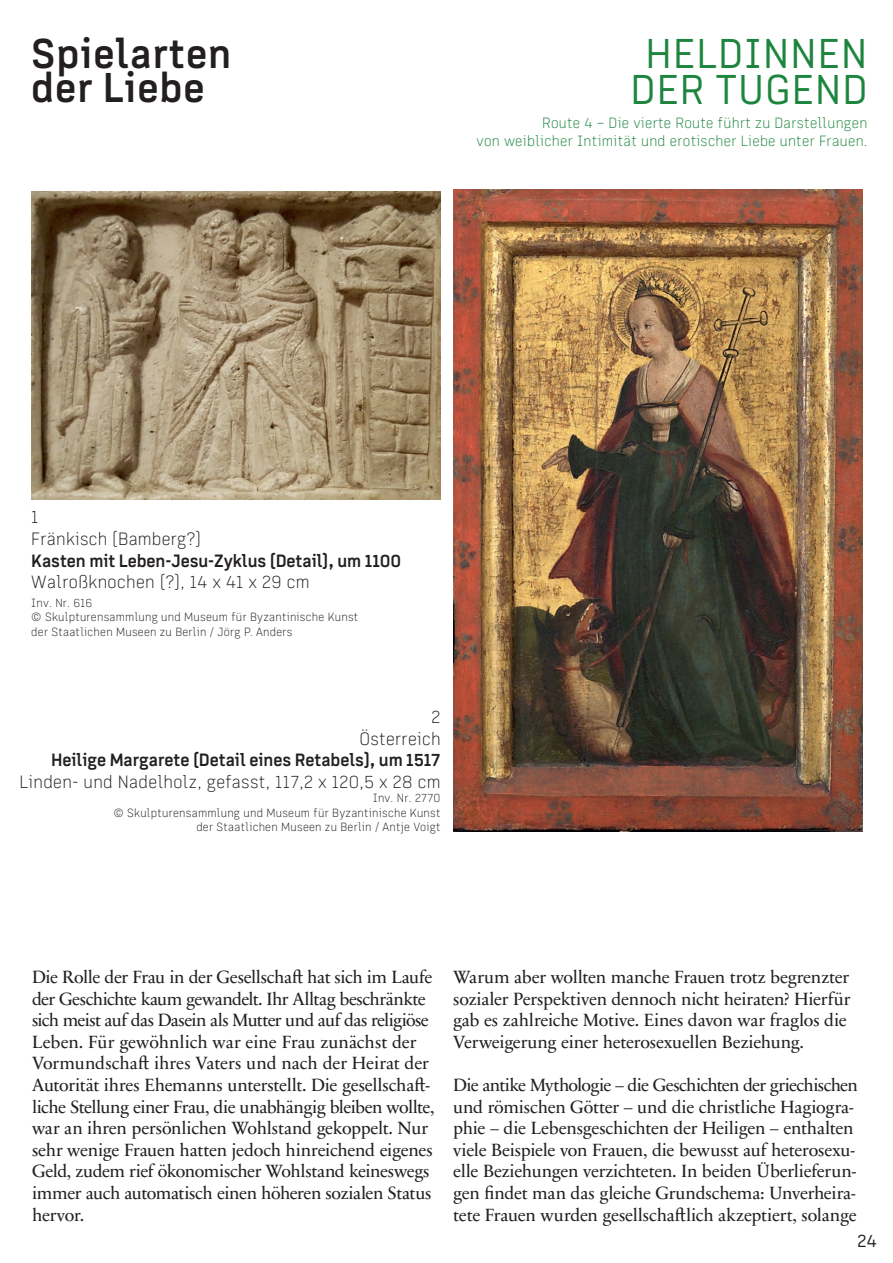
<style>
.page{position:relative;width:893px;height:1263px;background:#fff}
.page>*{position:absolute;margin:0;border:0;box-sizing:border-box;transform-origin:0 0}
.t1{font:42px/36.5px "MI Grotesk";letter-spacing:.03em;color:#1d853e;text-align:center}
.t2{font:700 42px/34.7px "MI Grotesk";letter-spacing:.02em;color:#231f20}
.t3{font:18px/21.6px "Sabon Next LT Pro";letter-spacing:-.015em;color:#231f20}
.t4{font:300 18px/21.6px "MI Grotesk";letter-spacing:.02em;color:#231f20}
.t5{font:700 18px "MI Grotesk";letter-spacing:-.005em;color:#231f20}
.t6{font:18px "MI Grotesk";color:#231f20}
.t7{font:300 15px/18px "MI Grotesk";letter-spacing:.02em;color:#1d853e;text-align:right}
.t8{font:300 12px/14.4px "MI Grotesk";letter-spacing:.02em;color:#231f20}
</style>
<div class="page">
<img style="left:31px;top:191px;width:410px;height:308px">
<img style="left:453px;top:189px;width:409px;height:642px">
<h1 class="t2" style="left:31px;top:36px;width:201px">Spielarten der Liebe</h1>
<h1 class="t1" style="left:630px;top:34px;width:238px">HELDINNEN<br>DER TUGEND</h1>
<p class="t7" style="left:477px;top:114px;width:392px">Route 4 – Die vierte Route führt zu Darstellungen<br>von weiblicher Intimität und erotischer Liebe unter Frauen.</p>
<p class="t4" style="left:31px;top:506px;width:171px">1<br>Fränkisch (Bamberg?)</p>
<p class="t5" style="left:31px;top:548px;width:371px">Kasten mit Leben-Jesu-Zyklus (Detail), um 1100</p>
<p class="t4" style="left:31px;top:570px;width:280px">Walroßknochen (?), 14 x 41 x 29 cm</p>
<p class="t8" style="left:31px;top:595px;width:329px">Inv. Nr. 616<br>© Skulpturensammlung und Museum für Byzantinische Kunst der Staatlichen Museen zu Berlin / Jörg P. Anders</p>
<p class="t4" style="left:359px;top:706px;width:83px;text-align:right">2<br>Österreich</p>
<p class="t5" style="left:51px;top:748px;width:391px">Heilige Margarete (Detail eines Retabels), um 1517</p>
<p class="t4" style="left:19px;top:770px;width:423px">Linden- und Nadelholz, gefasst, 117,2 x 120,5 x 28 cm</p>
<p class="t8" style="left:113px;top:791px;width:329px;text-align:right">Inv. Nr. 2770<br>© Skulpturensammlung und Museum für Byzantinische Kunst der Staatlichen Museen zu Berlin / Antje Voigt</p>
<p class="t3" style="left:32px;top:965px;width:404px">Die Rolle der Frau in der Gesellschaft hat sich im Laufe der Geschichte kaum gewandelt. Ihr Alltag beschränkte sich meist auf das Dasein als Mutter und auf das religiöse Leben. Für gewöhnlich war eine Frau zunächst der Vormundschaft ihres Vaters und nach der Heirat der Autorität ihres Ehemanns unterstellt. Die gesellschaft&shy;liche Stellung einer Frau, die unabhängig bleiben wollte, war an ihren persönlichen Wohlstand gekoppelt. Nur sehr wenige Frauen hatten jedoch hinreichend eigenes Geld, zudem rief ökonomischer Wohlstand keineswegs immer auch automatisch einen höheren sozialen Status hervor.</p>
<p class="t3" style="left:453px;top:965px;width:399px">Warum aber wollten manche Frauen trotz begrenzter sozialer Perspektiven dennoch nicht heiraten? Hierfür gab es zahlreiche Motive. Eines davon war fraglos die Verweigerung einer heterosexuellen Beziehung.</p>
<p class="t3" style="left:453px;top:1073px;width:406px">Die antike Mythologie – die Geschichten der griechischen und römischen Götter – und die christliche Hagiogra&shy;phie – die Lebensgeschichten der Heiligen – enthalten viele Beispiele von Frauen, die bewusst auf heterosexu&shy;elle Beziehungen verzichteten. In beiden Überlieferun&shy;gen findet man das gleiche Grundschema: Unverheira&shy;tete Frauen wurden gesellschaftlich akzeptiert, solange</p>
<p class="t6" style="left:857px;top:1229px;width:21px">24</p>
</div>
